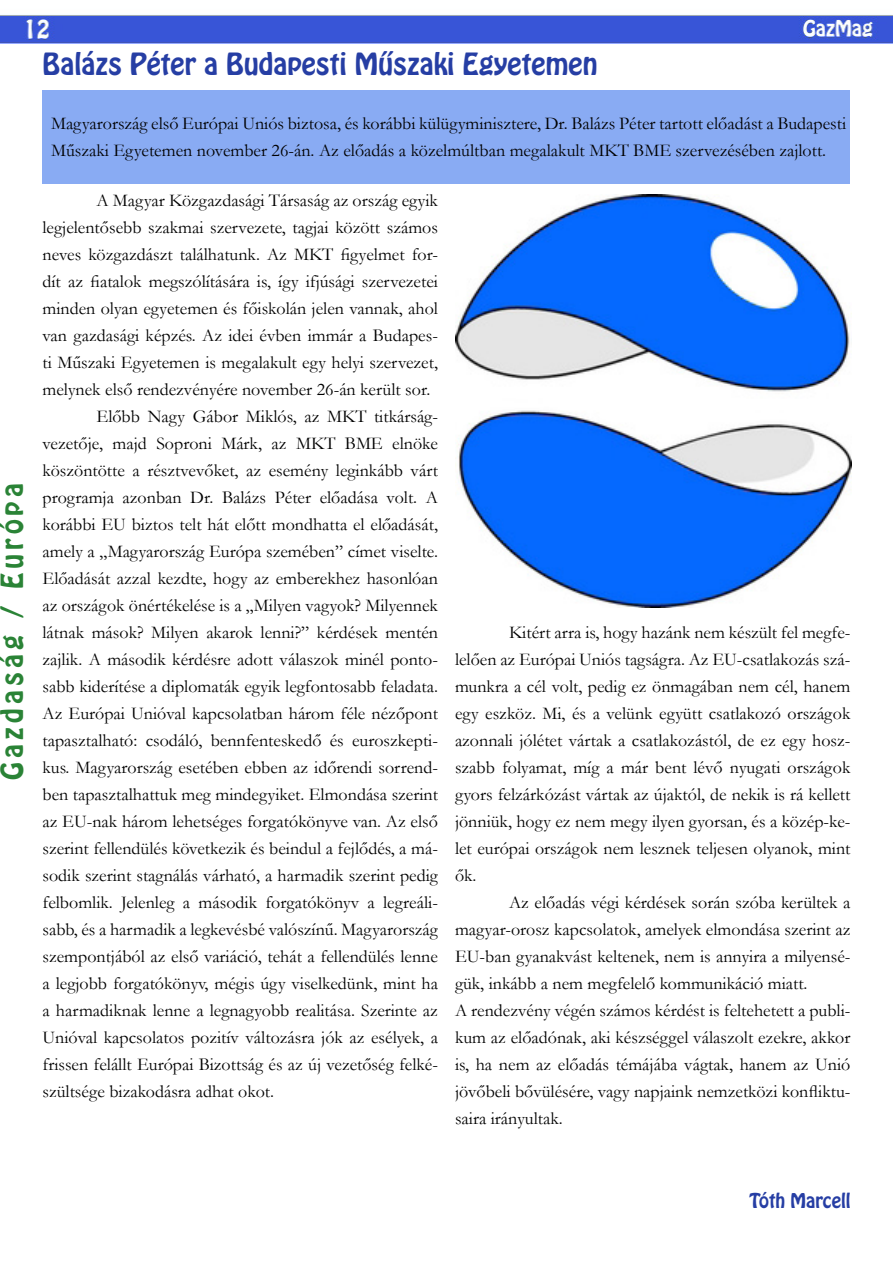
<style>
.page{position:relative;width:893px;height:1263px;background:#fff}
.page>*{position:absolute;margin:0;border:0;box-sizing:border-box;transform-origin:0 0}
.t1{font:27px "Hobo Std Shady";color:#263ea4}
.t2{font:27px "Hobo Std";letter-spacing:.15em;color:#2a8336}
.t3{font:18px/27px "Garamond";color:#000}
.t4{font:18px "Hobo Std";color:#263ea4}
</style>
<div class="page">
<img style="left:0;top:15px;width:893px;height:29px">
<div style="left:43px;top:90px;width:807px;height:94px;background:#89abf3"></div>
<img style="left:455px;top:195px;width:396px;height:412px">
<h1 class="t2" style="left:-7px;top:780px;width:298px;rotate:-90deg">Gazdaság / Európa</h1>
<h1 class="t1" style="left:43px;top:45px;width:557px">Balázs Péter a Budapesti Műszaki Egyetemen</h1>
<p class="t3" style="left:51px;top:110px;width:797px">Magyarország első Európai Uniós biztosa, és korábbi külügyminisztere, Dr. Balázs Péter tartott előadást a Budapesti<br>Műszaki Egyetemen november 26-án. Az előadás a közelmúltban megalakult MKT BME szervezésében zajlott.</p>
<p class="t3" style="left:97px;top:187px;width:343px">A Magyar Közgazdasági Társaság az ország egyik</p>
<p class="t3" style="left:43px;top:214px;width:397px">legjelentősebb szakmai szervezete, tagjai között számos</p>
<p class="t3" style="left:43px;top:241px;width:397px">neves közgazdászt találhatunk. Az MKT figyelmet for-</p>
<p class="t3" style="left:43px;top:268px;width:397px">dít az fiatalok megszólítására is, így ifjúsági szervezetei</p>
<p class="t3" style="left:43px;top:295px;width:397px">minden olyan egyetemen és főiskolán jelen vannak, ahol</p>
<p class="t3" style="left:43px;top:322px;width:397px">van gazdasági képzés. Az idei évben immár a Budapes-</p>
<p class="t3" style="left:43px;top:349px;width:397px">ti Műszaki Egyetemen is megalakult egy helyi szervezet,</p>
<p class="t3" style="left:43px;top:376px;width:389px">melynek első rendezvényére november 26-án került sor.</p>
<p class="t3" style="left:97px;top:403px;width:343px">Előbb Nagy Gábor Miklós, az MKT titkárság-</p>
<p class="t3" style="left:43px;top:430px;width:397px">vezetője, majd Soproni Márk, az MKT BME elnöke</p>
<p class="t3" style="left:43px;top:457px;width:397px">köszöntötte a résztvevőket, az esemény leginkább várt</p>
<p class="t3" style="left:43px;top:484px;width:397px">programja azonban Dr. Balázs Péter előadása volt. A</p>
<p class="t3" style="left:43px;top:511px;width:397px">korábbi EU biztos telt hát előtt mondhatta el előadását,</p>
<p class="t3" style="left:43px;top:538px;width:397px">amely a „Magyarország Európa szemében” címet viselte.</p>
<p class="t3" style="left:43px;top:565px;width:397px">Előadását azzal kezdte, hogy az emberekhez hasonlóan</p>
<p class="t3" style="left:43px;top:592px;width:397px">az országok önértékelése is a „Milyen vagyok? Milyennek</p>
<p class="t3" style="left:43px;top:619px;width:397px">látnak mások? Milyen akarok lenni?” kérdések mentén</p>
<p class="t3" style="left:43px;top:646px;width:397px">zajlik. A második kérdésre adott válaszok minél ponto-</p>
<p class="t3" style="left:43px;top:673px;width:397px">sabb kiderítése a diplomaták egyik legfontosabb feladata.</p>
<p class="t3" style="left:43px;top:700px;width:397px">Az Európai Unióval kapcsolatban három féle nézőpont</p>
<p class="t3" style="left:43px;top:727px;width:397px">tapasztalható: csodáló, bennfenteskedő és euroszkepti-</p>
<p class="t3" style="left:43px;top:754px;width:397px">kus. Magyarország esetében ebben az időrendi sorrend-</p>
<p class="t3" style="left:43px;top:781px;width:397px">ben tapasztalhattuk meg mindegyiket. Elmondása szerint</p>
<p class="t3" style="left:43px;top:808px;width:397px">az EU-nak három lehetséges forgatókönyve van. Az első</p>
<p class="t3" style="left:43px;top:835px;width:397px">szerint fellendülés következik és beindul a fejlődés, a má-</p>
<p class="t3" style="left:43px;top:862px;width:397px">sodik szerint stagnálás várható, a harmadik szerint pedig</p>
<p class="t3" style="left:43px;top:889px;width:397px">felbomlik. Jelenleg a második forgatókönyv a legreáli-</p>
<p class="t3" style="left:43px;top:916px;width:397px">sabb, és a harmadik a legkevésbé valószínű. Magyarország</p>
<p class="t3" style="left:43px;top:943px;width:397px">szempontjából az első variáció, tehát a fellendülés lenne</p>
<p class="t3" style="left:43px;top:970px;width:397px">a legjobb forgatókönyv, mégis úgy viselkedünk, mint ha</p>
<p class="t3" style="left:43px;top:997px;width:397px">a harmadiknak lenne a legnagyobb realitása. Szerinte az</p>
<p class="t3" style="left:43px;top:1024px;width:397px">Unióval kapcsolatos pozitív változásra jók az esélyek, a</p>
<p class="t3" style="left:43px;top:1051px;width:397px">frissen felállt Európai Bizottság és az új vezetőség felké-</p>
<p class="t3" style="left:43px;top:1078px;width:233px">szültsége bizakodásra adhat okot.</p>
<p class="t3" style="left:455px;top:618px;width:397px;text-align:justify;text-indent:54px">Kitért arra is, hogy hazánk nem készült fel megfe&shy;lelően az Európai Uniós tagságra. Az EU-csatlakozás szá&shy;munkra a cél volt, pedig ez önmagában nem cél, hanem egy eszköz. Mi, és a velünk együtt csatlakozó országok azonnali jólétet vártak a csatlakozástól, de ez egy hos - szabb folyamat, míg a már bent lévő nyugati országok gyors felzárkózást vártak az újaktól, de nekik is rá kellett jönniük, hogy ez nem megy ilyen gyorsan, és a közép-ke&shy;let európai országok nem lesznek teljesen olyanok, mint ők.</p>
<p class="t3" style="left:455px;top:888px;width:397px;text-indent:54px">Az előadás végi kérdések során szóba kerültek a magyar-orosz kapcsolatok, amelyek elmondása szerint az EU-ban gyanakvást keltenek, nem is annyira a milyensé&shy;gük, inkább a nem megfelelő kommunikáció miatt.<br>A rendezvény végén számos kérdést is feltehetett a publi&shy;kum az előadónak, aki készséggel válaszolt ezekre, akkor is, ha nem az előadás témájába vágtak, hanem az Unió jövőbeli bővülésére, vagy napjaink nemzetközi konfliktu&shy;saira irányultak.</p>
<p class="t4" style="left:750px;top:1188px;width:102px">Tóth Marcell</p>
</div>
